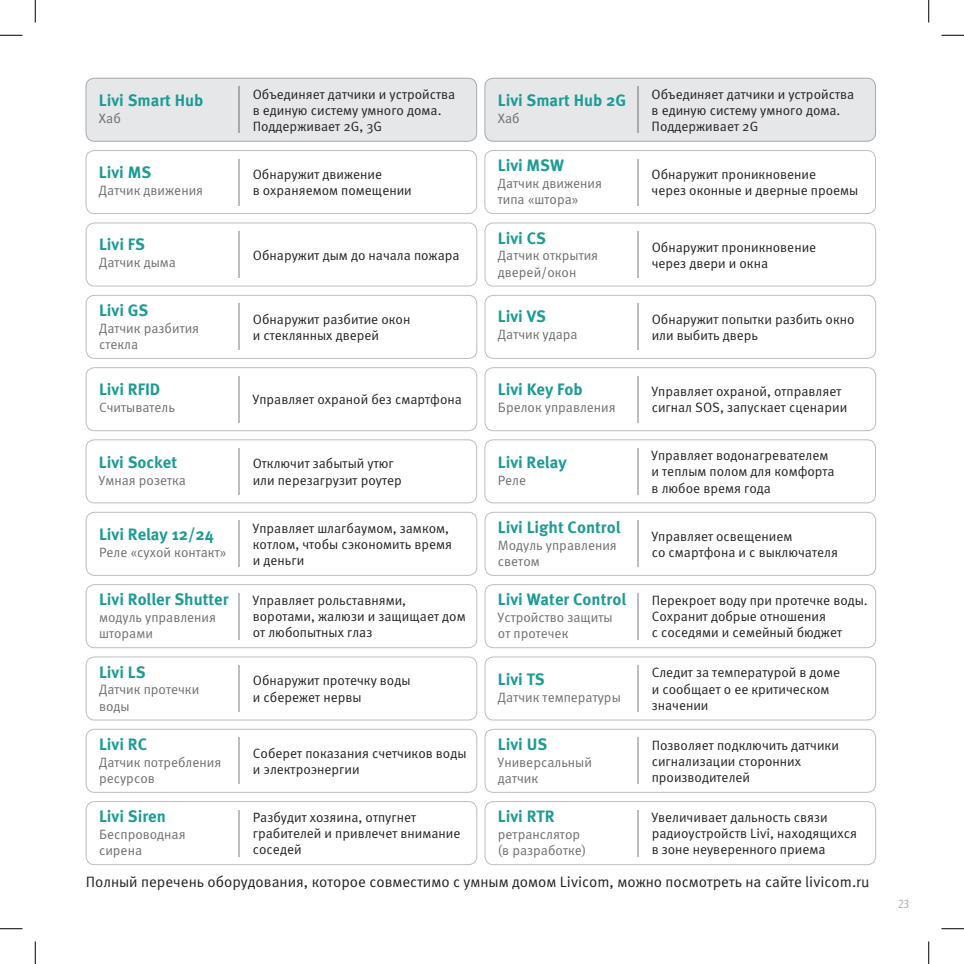
<style>
.page{position:relative;width:964px;height:964px;background:#fff}
.page>*{position:absolute;margin:0;border:0;box-sizing:border-box;transform-origin:0 0}
.t1{font:700 16.5px "Meta Pro";color:#1c9b95}
.t2{font:15px "Meta Pro";color:#231f20}
.t3{font:13.5px/16.2px "Meta Pro";color:#231f20}
.t4{font:13.5px/16.2px "Meta Pro";color:#6c6d70}
.t5{font:12px "Barnaul Grotesk";color:#a8a9ad}
</style>
<div class="page">
<div style="left:86px;top:150px;width:391px;height:64px;border:1px solid #bcbdc0;border-radius:9px"></div>
<hr style="left:238px;top:159px;width:1px;height:46px;background:#bcbdc0">
<div style="left:484px;top:150px;width:391px;height:64px;border:1px solid #bcbdc0;border-radius:9px"></div>
<hr style="left:637px;top:159px;width:1px;height:46px;background:#bcbdc0">
<div style="left:86px;top:222px;width:391px;height:64px;border:1px solid #bcbdc0;border-radius:9px"></div>
<hr style="left:238px;top:231px;width:1px;height:47px;background:#bcbdc0">
<div style="left:484px;top:222px;width:392px;height:64px;border:1px solid #bcbdc0;border-radius:9px"></div>
<hr style="left:637px;top:231px;width:1px;height:47px;background:#bcbdc0">
<div style="left:86px;top:295px;width:391px;height:64px;border:1px solid #bcbdc0;border-radius:9px"></div>
<hr style="left:238px;top:303px;width:1px;height:47px;background:#bcbdc0">
<div style="left:484px;top:295px;width:392px;height:64px;border:1px solid #bcbdc0;border-radius:9px"></div>
<hr style="left:637px;top:303px;width:1px;height:47px;background:#bcbdc0">
<div style="left:86px;top:367px;width:391px;height:64px;border:1px solid #bcbdc0;border-radius:9px"></div>
<hr style="left:238px;top:376px;width:1px;height:46px;background:#bcbdc0">
<div style="left:484px;top:367px;width:392px;height:64px;border:1px solid #bcbdc0;border-radius:9px"></div>
<hr style="left:637px;top:376px;width:1px;height:46px;background:#bcbdc0">
<div style="left:86px;top:439px;width:391px;height:64px;border:1px solid #bcbdc0;border-radius:9px"></div>
<hr style="left:238px;top:448px;width:1px;height:46px;background:#bcbdc0">
<div style="left:484px;top:439px;width:391px;height:64px;border:1px solid #bcbdc0;border-radius:9px"></div>
<hr style="left:637px;top:448px;width:1px;height:46px;background:#bcbdc0">
<div style="left:86px;top:512px;width:391px;height:63px;border:1px solid #bcbdc0;border-radius:9px"></div>
<hr style="left:238px;top:520px;width:1px;height:47px;background:#bcbdc0">
<div style="left:484px;top:512px;width:392px;height:63px;border:1px solid #bcbdc0;border-radius:9px"></div>
<hr style="left:637px;top:520px;width:1px;height:47px;background:#bcbdc0">
<div style="left:86px;top:584px;width:391px;height:64px;border:1px solid #bcbdc0;border-radius:9px"></div>
<hr style="left:238px;top:592px;width:1px;height:47px;background:#bcbdc0">
<div style="left:484px;top:584px;width:392px;height:64px;border:1px solid #bcbdc0;border-radius:9px"></div>
<hr style="left:637px;top:592px;width:1px;height:47px;background:#bcbdc0">
<div style="left:86px;top:656px;width:391px;height:64px;border:1px solid #bcbdc0;border-radius:9px"></div>
<hr style="left:238px;top:665px;width:1px;height:46px;background:#bcbdc0">
<div style="left:484px;top:656px;width:392px;height:64px;border:1px solid #bcbdc0;border-radius:9px"></div>
<hr style="left:637px;top:665px;width:1px;height:46px;background:#bcbdc0">
<div style="left:86px;top:728px;width:391px;height:64px;border:1px solid #bcbdc0;border-radius:9px"></div>
<hr style="left:238px;top:737px;width:1px;height:47px;background:#bcbdc0">
<div style="left:484px;top:728px;width:392px;height:64px;border:1px solid #bcbdc0;border-radius:9px"></div>
<hr style="left:637px;top:737px;width:1px;height:47px;background:#bcbdc0">
<div style="left:86px;top:801px;width:391px;height:64px;border:1px solid #bcbdc0;border-radius:9px"></div>
<hr style="left:238px;top:809px;width:1px;height:47px;background:#bcbdc0">
<div style="left:484px;top:801px;width:392px;height:64px;border:1px solid #bcbdc0;border-radius:9px"></div>
<hr style="left:637px;top:809px;width:1px;height:47px;background:#bcbdc0">
<div style="left:86px;top:78px;width:390px;height:63px;background:#e6e7e9;border-radius:9px"></div>
<div style="left:86px;top:78px;width:391px;height:64px;border:1px solid #a8a9ad;border-radius:9px"></div>
<hr style="left:238px;top:86px;width:1px;height:47px;background:#a8a9ad">
<div style="left:485px;top:78px;width:390px;height:63px;background:#e6e7e9;border-radius:9px"></div>
<div style="left:484px;top:78px;width:391px;height:64px;border:1px solid #a8a9ad;border-radius:9px"></div>
<hr style="left:637px;top:86px;width:1px;height:47px;background:#a8a9ad">
<svg style="left:0;top:35px;width:22px;height:1px"></svg>
<svg style="left:941px;top:35px;width:22px;height:1px"></svg>
<svg style="left:0;top:928px;width:22px;height:1px"></svg>
<svg style="left:941px;top:928px;width:22px;height:1px"></svg>
<svg style="left:35px;top:0;width:1px;height:22px"></svg>
<svg style="left:35px;top:941px;width:1px;height:22px"></svg>
<svg style="left:928px;top:0;width:1px;height:22px"></svg>
<svg style="left:928px;top:941px;width:1px;height:22px"></svg>
<p class="t1" style="left:99px;top:90px;width:106px">Livi Smart Hub</p>
<p class="t4" style="left:99px;top:111px;width:24px">Хаб</p>
<p class="t1" style="left:99px;top:162px;width:54px">Livi MS</p>
<p class="t4" style="left:99px;top:183px;width:106px">Датчик движения</p>
<p class="t1" style="left:99px;top:234px;width:47px">Livi FS</p>
<p class="t4" style="left:99px;top:254px;width:78px">Датчик дыма</p>
<p class="t3" style="left:253px;top:86px;width:204px">Объединяет датчики и устройства в единую систему умного дома.<br>Поддерживает 2G, 3G</p>
<p class="t1" style="left:498px;top:90px;width:130px">Livi Smart Hub 2G</p>
<p class="t4" style="left:498px;top:111px;width:24px">Хаб</p>
<p class="t3" style="left:651px;top:86px;width:204px">Объединяет датчики и устройства в единую систему умного дома.<br>Поддерживает 2G</p>
<p class="t3" style="left:253px;top:167px;width:161px">Обнаружит движение<br>в охраняемом помещении</p>
<p class="t3" style="left:253px;top:247px;width:208px">Обнаружит дым до начала пожара</p>
<p class="t1" style="left:498px;top:155px;width:68px">Livi MSW</p>
<p class="t4" style="left:498px;top:176px;width:106px">Датчик движения типа «штора»</p>
<p class="t3" style="left:651px;top:167px;width:208px">Обнаружит проникновение<br>через оконные и дверные проемы</p>
<p class="t1" style="left:498px;top:227px;width:50px">Livi CS</p>
<p class="t4" style="left:498px;top:248px;width:102px">Датчик открытия дверей/окон</p>
<p class="t3" style="left:651px;top:239px;width:166px">Обнаружит проникновение через двери и окна</p>
<p class="t1" style="left:99px;top:300px;width:51px">Livi GS</p>
<p class="t4" style="left:99px;top:320px;width:102px">Датчик разбития стекла</p>
<p class="t3" style="left:253px;top:311px;width:159px">Обнаружит разбитие окон и стеклянных дверей</p>
<p class="t1" style="left:498px;top:306px;width:50px">Livi VS</p>
<p class="t4" style="left:498px;top:327px;width:81px">Датчик удара</p>
<p class="t1" style="left:99px;top:378px;width:63px">Livi RFID</p>
<p class="t4" style="left:99px;top:399px;width:77px">Считыватель</p>
<p class="t3" style="left:253px;top:392px;width:210px">Управляет охраной без смартфона</p>
<p class="t1" style="left:498px;top:378px;width:86px">Livi Key Fob</p>
<p class="t4" style="left:498px;top:399px;width:119px">Брелок управления</p>
<p class="t1" style="left:99px;top:452px;width:80px">Livi Socket</p>
<p class="t4" style="left:99px;top:472px;width:89px">Умная розетка</p>
<p class="t3" style="left:253px;top:456px;width:150px">Отключит забытый утюг или перезагрузит роутер</p>
<p class="t1" style="left:498px;top:452px;width:70px">Livi Relay</p>
<p class="t4" style="left:498px;top:472px;width:30px">Реле</p>
<p class="t1" style="left:99px;top:524px;width:116px">Livi Relay 12/24</p>
<p class="t4" style="left:99px;top:545px;width:129px">Реле «сухой контакт»</p>
<p class="t3" style="left:253px;top:520px;width:201px">Управляет шлагбаумом, замком, котлом, чтобы сэкономить время</p>
<p class="t3" style="left:253px;top:552px;width:53px">и деньги</p>
<p class="t1" style="left:498px;top:517px;width:124px">Livi Light Control</p>
<p class="t4" style="left:498px;top:537px;width:120px">Модуль управления светом</p>
<p class="t1" style="left:99px;top:589px;width:131px">Livi Roller Shutter</p>
<p class="t4" style="left:99px;top:609px;width:119px">модуль управления шторами</p>
<p class="t3" style="left:253px;top:592px;width:214px">Управляет рольставнями, воротами, жалюзи и защищает дом от любопытных глаз</p>
<p class="t1" style="left:498px;top:589px;width:130px">Livi Water Control</p>
<p class="t4" style="left:498px;top:609px;width:116px">Устройство защиты</p>
<p class="t4" style="left:498px;top:626px;width:72px">от протечек</p>
<p class="t1" style="left:99px;top:661px;width:48px">Livi LS</p>
<p class="t4" style="left:99px;top:682px;width:102px">Датчик протечки воды</p>
<p class="t3" style="left:253px;top:673px;width:159px">Обнаружит протечку воды и сбережет нервы</p>
<p class="t1" style="left:498px;top:669px;width:48px">Livi TS</p>
<p class="t4" style="left:498px;top:689px;width:124px">Датчик температуры</p>
<p class="t1" style="left:99px;top:733px;width:50px">Livi RC</p>
<p class="t4" style="left:99px;top:754px;width:124px">Датчик потребления ресурсов</p>
<p class="t3" style="left:253px;top:745px;width:215px">Соберет показания счетчиков воды и электроэнергии</p>
<p class="t1" style="left:498px;top:733px;width:51px">Livi US</p>
<p class="t4" style="left:498px;top:754px;width:95px">Универсальный датчик</p>
<p class="t1" style="left:99px;top:806px;width:68px">Livi Siren</p>
<p class="t4" style="left:99px;top:826px;width:88px">Беспроводная сирена</p>
<p class="t3" style="left:253px;top:809px;width:209px">Разбудит хозяина, отпугнет грабителей и привлечет внимание соседей</p>
<p class="t1" style="left:498px;top:806px;width:58px">Livi RTR</p>
<p class="t4" style="left:498px;top:826px;width:84px">ретранслятор</p>
<p class="t4" style="left:498px;top:842px;width:90px">(в разработке)</p>
<p class="t3" style="left:651px;top:311px;width:204px">Обнаружит попытки разбить окно или выбить дверь</p>
<p class="t3" style="left:651px;top:384px;width:197px">Управляет охраной, отправляет сигнал SOS, запускает сценарии</p>
<p class="t3" style="left:651px;top:448px;width:178px">Управляет водонагревателем</p>
<p class="t3" style="left:651px;top:464px;width:185px">и теплым полом для комфорта</p>
<p class="t3" style="left:651px;top:480px;width:121px">в любое время года</p>
<p class="t3" style="left:651px;top:528px;width:142px">Управляет освещением</p>
<p class="t3" style="left:651px;top:544px;width:188px">со смартфона и с выключателя</p>
<p class="t3" style="left:651px;top:592px;width:217px">Перекроет воду при протечке воды.<br>Сохранит добрые отношения</p>
<p class="t3" style="left:651px;top:625px;width:192px">с соседями и семейный бюджет</p>
<p class="t3" style="left:651px;top:665px;width:190px">Следит за температурой в доме и сообщает о ее критическом значении</p>
<p class="t3" style="left:651px;top:737px;width:189px">Позволяет подключить датчики сигнализации сторонних производителей</p>
<p class="t3" style="left:651px;top:809px;width:207px">Увеличивает дальность связи радиоустройств Livi, находящихся</p>
<p class="t3" style="left:651px;top:842px;width:175px">в зоне неуверенного приема</p>
<p class="t2" style="left:86px;top:872px;width:785px">Полный перечень оборудования, которое совместимо с умным домом Livicom, можно посмотреть на сайте livicom.ru</p>
<p class="t5" style="left:897px;top:897px;width:13px">23</p>
</div>
